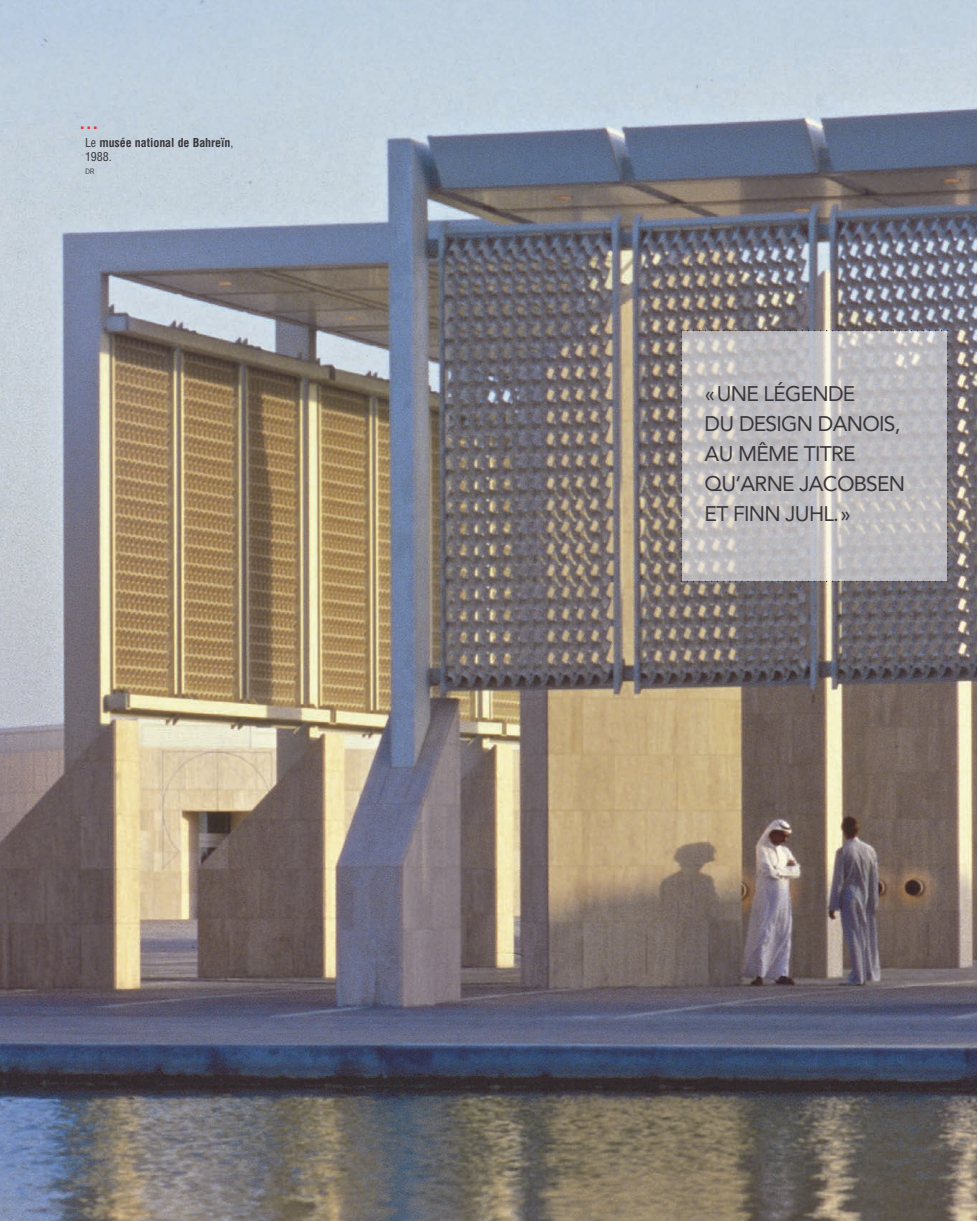
<style>
.page{position:relative;width:978px;height:1221px;background:#fff}
.page>*{position:absolute;margin:0;border:0;box-sizing:border-box;transform-origin:0 0}
.t1{font:21px/30px "Avenir LT Std";letter-spacing:-.035em;color:#39373b}
.t2{font:700 condensed 19.5px "Helvetica LT Std";color:#ea3a44}
.t3{font:700 condensed 12px/14.4px "Helvetica LT Std";letter-spacing:-.005em;color:#39373b}
.t4{font:7.5px "Trade Gothic LT Std";color:#39373b}
.s1{font-weight:400}
</style>
<div class="page">
<img style="left:0;top:1px;width:976px;height:1219px">
<svg style="left:681px;top:330px;width:267px;height:252px;background:#bebcbe"></svg>
<p class="t2" style="left:79px;top:110px;width:21px">…</p>
<p class="t3" style="left:85px;top:135px;width:150px"><span class="s1">Le</span> musée national de Bahreïn<span class="s1">,<br>1988.</span></p>
<p class="t4" style="left:85px;top:167px;width:11px">DR</p>
<p class="t1" style="left:705px;top:379px;width:202px">«UNE LÉGENDE<br>DU DESIGN DANOIS,<br>AU MÊME TITRE<br>QU’ARNE JACOBSEN<br>ET FINN JUHL.»</p>
</div>
